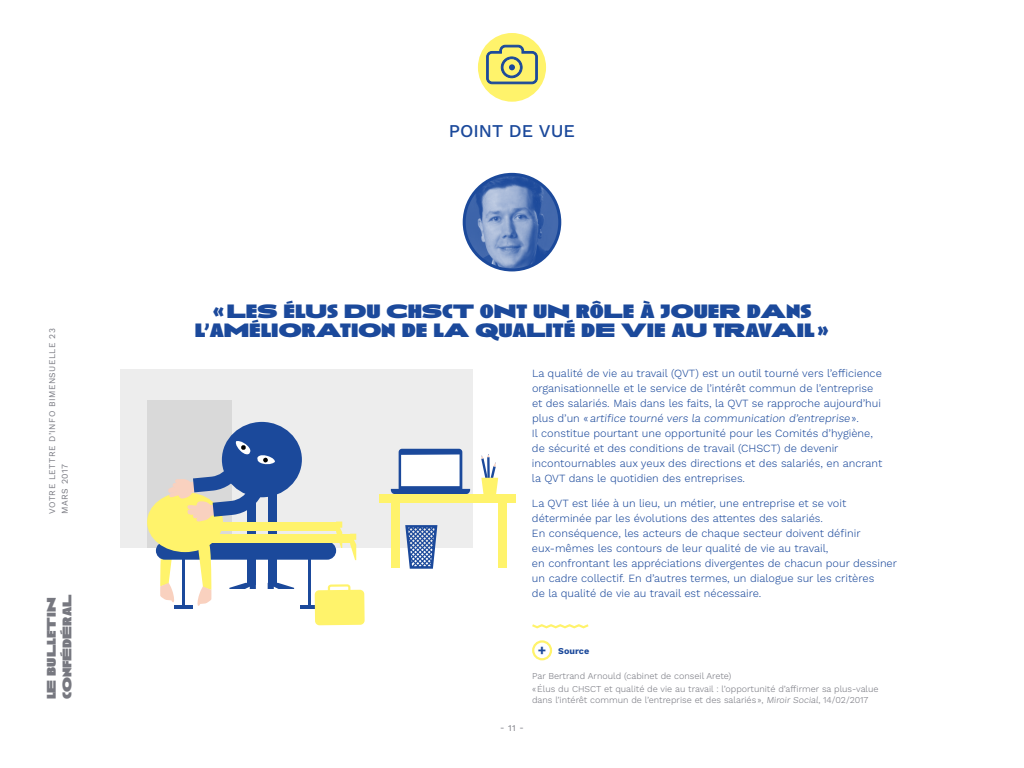
<style>
.page{position:relative;width:1024px;height:768px;background:#fff}
.page>*{position:absolute;margin:0;border:0;box-sizing:border-box;transform-origin:0 0}
.t1{font:900 20px/19px "Anisette";color:#1b499b;text-align:center}
.t2{font:500 18px "Work Sans";color:#1b499b}
.t3{font:900 13px/15.6px "Anisette";color:#777880}
.t4{font:300 11px/15px "Work Sans";color:#1b499b}
.t5{font:300 9px/13px "Work Sans";color:#777880}
.t6{font:700 9px "Work Sans";color:#1b499b}
.t7{font:8.7px "Work Sans";letter-spacing:.05em;color:#777880}
.t8{font:8.6px "Work Sans";letter-spacing:.05em;color:#777880}
.s1{font-size:14px}
</style>
<div class="page">
<div style="left:478px;top:33px;width:68px;height:69px;background:#fff36b;border-radius:50%"></div>
<svg style="left:486px;top:44px;width:52px;height:41px"></svg>
<img style="left:464px;top:174px;width:96px;height:96px;border-radius:48px">
<div style="left:463px;top:173px;width:98px;height:98px;border:3px solid #1b499b;border-radius:50%"></div>
<div style="left:120px;top:370px;width:353px;height:178px;background:#ededed"></div>
<div style="left:147px;top:400px;width:85px;height:148px;background:#d9d9d9"></div>
<svg style="left:481px;top:454px;width:17px;height:40px"></svg>
<svg style="left:405px;top:525px;width:32px;height:44px"></svg>
<svg style="left:160px;top:559px;width:14px;height:43px"></svg>
<div style="left:268px;top:480px;width:9px;height:104px;background:#1b499b"></div>
<div style="left:247px;top:480px;width:8px;height:104px;background:#1b499b"></div>
<div style="left:222px;top:422px;width:80px;height:75px;background:#1b499b;border-radius:50%"></div>
<svg style="left:268px;top:583px;width:26px;height:6px"></svg>
<svg style="left:229px;top:583px;width:27px;height:6px"></svg>
<div style="left:156px;top:542px;width:180px;height:18px;background:#1b499b;border-radius:9px"></div>
<hr style="left:182px;top:559px;width:2px;height:48px;background:#1b499b">
<hr style="left:174px;top:606px;width:18px;height:3px;background:#1b499b">
<hr style="left:308px;top:559px;width:3px;height:48px;background:#1b499b">
<hr style="left:300px;top:606px;width:18px;height:3px;background:#1b499b">
<div style="left:205px;top:522px;width:135px;height:8px;background:#fff36b"></div>
<div style="left:205px;top:534px;width:148px;height:8px;background:#fff36b"></div>
<div style="left:147px;top:492px;width:76px;height:60px;background:#fff36b;border-radius:50%"></div>
<svg style="left:350px;top:534px;width:6px;height:26px"></svg>
<svg style="left:336px;top:522px;width:6px;height:26px"></svg>
<svg style="left:197px;top:543px;width:15px;height:63px"></svg>
<svg style="left:168px;top:433px;width:107px;height:89px"></svg>
<svg style="left:315px;top:584px;width:50px;height:41px;background:#fff47e"></svg>
<div style="left:399px;top:449px;width:63px;height:44px;background:#1b499b;border-radius:3px"></div>
<svg style="left:391px;top:454px;width:79px;height:40px"></svg>
<div style="left:380px;top:494px;width:136px;height:9px;background:#fff36b"></div>
<div style="left:391px;top:495px;width:9px;height:73px;background:#fff36b"></div>
<div style="left:498px;top:495px;width:9px;height:73px;background:#fff36b"></div>
<svg style="left:532px;top:624px;width:57px;height:5px"></svg>
<div style="left:532px;top:640px;width:20px;height:20px;border:2px solid #fff36b;border-radius:50%"></div>
<p class="t8" style="left:47px;top:514px;width:187px;rotate:-90deg">VOTRE LETTRE D’INFO BIMENSUELLE 23</p>
<p class="t7" style="left:60px;top:514px;width:51px;rotate:-90deg">MARS 2017</p>
<p class="t3" style="left:44px;top:699px;width:106px;rotate:-90deg">LE BULLETIN<br>CONFÉDÉRAL</p>
<h2 class="t2" style="left:449px;top:120px;width:128px">POINT DE VUE</h2>
<h1 class="t1" style="left:195px;top:302px;width:636px">«LES ÉLUS DU CHSCT ONT UN RÔLE À JOUER DANS<br>L’AMÉLIORATION DE LA QUALITÉ DE VIE AU TRAVAIL»</h1>
<p class="t4" style="left:532px;top:366px;width:352px">La qualité de vie au travail (QVT) est un outil tourné vers l’efficience organisationnelle et le service de l’intérêt commun de l’entreprise et des salariés. Mais dans les faits, la QVT se rapproche aujourd’hui p lu s d ’u n « artifice tourné vers la communication d’entreprise» .<br>Il constitue pourtant une opportunité pour les Comités d’hygiène, de sécurité et des conditions de travail (CHSCT) de devenir incontournables aux yeux des directions et des salariés, en ancrant la QVT dans le quotidien des entreprises.</p>
<p class="t4" style="left:532px;top:496px;width:367px">La QVT est liée à un lieu, un métier, une entreprise et se voit déterminée par les évolutions des attentes des salariés.<br>En conséquence, les acteurs de chaque secteur doivent définir eux-mêmes les contours de leur qualité de vie au travail,<br>en confrontant les appréciations divergentes de chacun pour dessiner un cadre collectif. En d’autres termes, un dialogue sur les critères<br>de la qualité de vie au travail est nécessaire.</p>
<p class="t6" style="left:538px;top:646px;width:53px"><span class="s1">+</span> Source</p>
<p class="t8" style="left:500px;top:723px;width:25px">- 11 -</p>
<p class="t5" style="left:532px;top:670px;width:348px">Par Bertrand Arnould (cabinet de conseil Arete)<br>«Élus du CHSCT et qualité de vie au travail : l’opportunité d’affirmer sa plus-value</p>
<p class="t5" style="left:532px;top:694px;width:338px">dans l’intérêt commun de l’entreprise et des salariés», Miroir Social, 14/02/2017</p>
</div>
